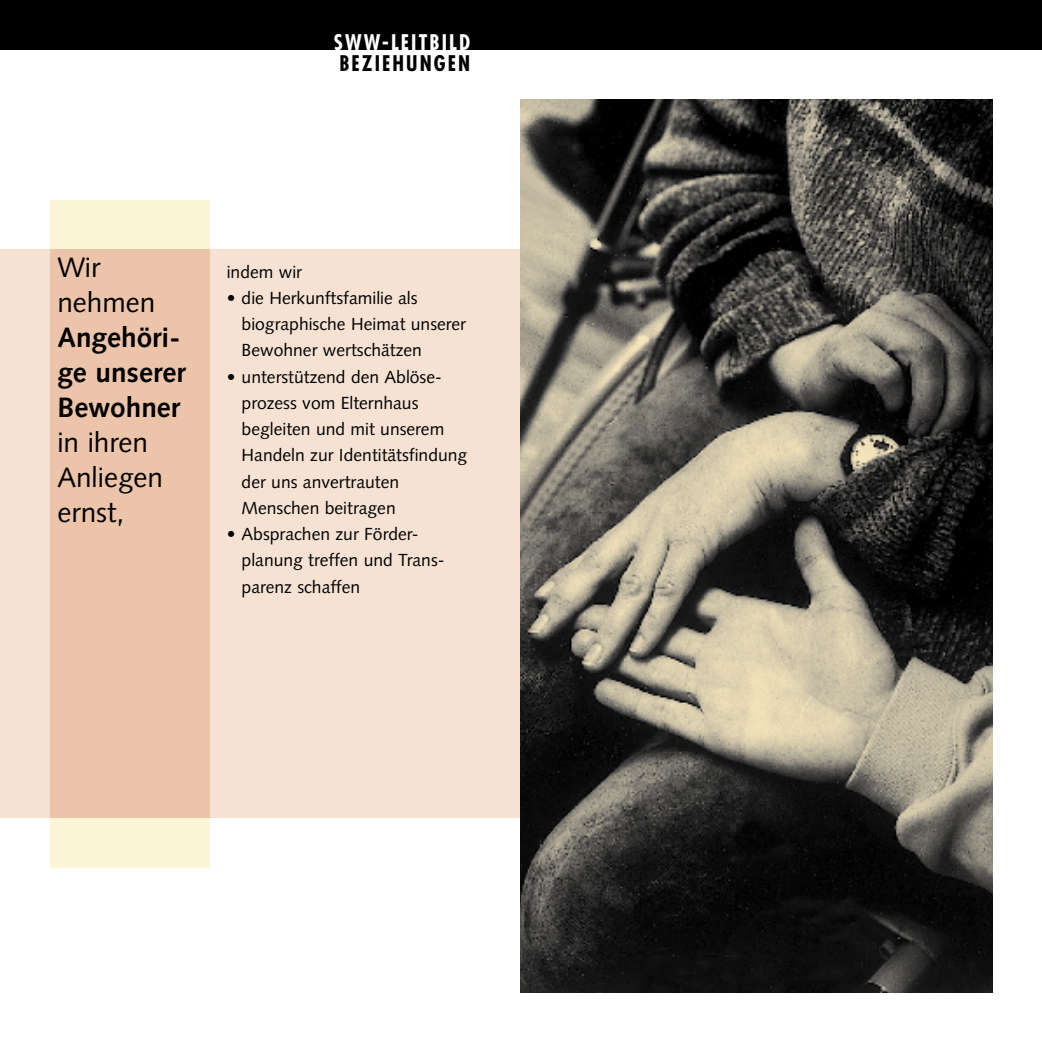
<style>
.page{position:relative;width:1042px;height:1042px;background:#fff}
.page>*{position:absolute;margin:0;border:0;box-sizing:border-box;transform-origin:0 0}
.Text_groß{font:28px/35px "Syntax";color:#000}
.Text_groß_fett{font:700 28px/35px "Syntax";color:#000}
.Rubrik{font:700 condensed 21px "Futura";letter-spacing:.1em;color:#fff}
.Rubrik-2{font:700 condensed 21px "Futura";letter-spacing:.1em;color:#000}
.Fließtext_weit_Einzug{font:17.5px/26.2px "Syntax";color:#000}
</style>
<div class="page">
<div style="left:506px;top:0;width:536px;height:50px;background:#000"></div>
<div style="left:0;top:0;width:536px;height:50px;background:#000"></div>
<div style="left:50px;top:200px;width:160px;height:667px;background:#fcf5d6"></div>
<div style="left:0;top:249px;width:521px;height:569px;background:#f6e2d3"></div>
<div style="left:50px;top:249px;width:160px;height:569px;background:#ecc4a9"></div>
<img style="left:521px;top:99px;width:471px;height:893px">
<p class="Rubrik" style="left:334px;top:29px;width:138px">SWW-LEITBILD</p>
<p class="Rubrik-2" style="left:339px;top:50px;width:132px">BEZIEHUNGEN</p>
<p class="Text_groß" style="left:57px;top:250px;width:100px">Wir nehmen</p>
<p class="Text_groß_fett" style="left:57px;top:320px;width:130px">Angehöri&shy;ge unserer<br>Bewohner</p>
<p class="Text_groß" style="left:57px;top:425px;width:107px">in ihren<br>Anliegen ernst,</p>
<p class="Fließtext_weit_Einzug" style="left:227px;top:258px;width:77px">indem wir</p>
<p class="Fließtext_weit_Einzug" style="left:242px;top:285px;width:226px;text-indent:-15px">• die Herkunftsfamilie als biographische Heimat unserer<br>Bewohner wertschätzen</p>
<p class="Fließtext_weit_Einzug" style="left:242px;top:363px;width:227px;text-indent:-15px">• unterstützend den Ablöse&shy;prozess vom Elternhaus begleiten und mit unserem<br>Handeln zur Identitätsfindung der uns anvertrauten<br>Menschen beitragen</p>
<p class="Fließtext_weit_Einzug" style="left:242px;top:521px;width:204px;text-indent:-15px">• Absprachen zur Förder&shy;planung treffen und Trans&shy;parenz schaffen</p>
</div>
